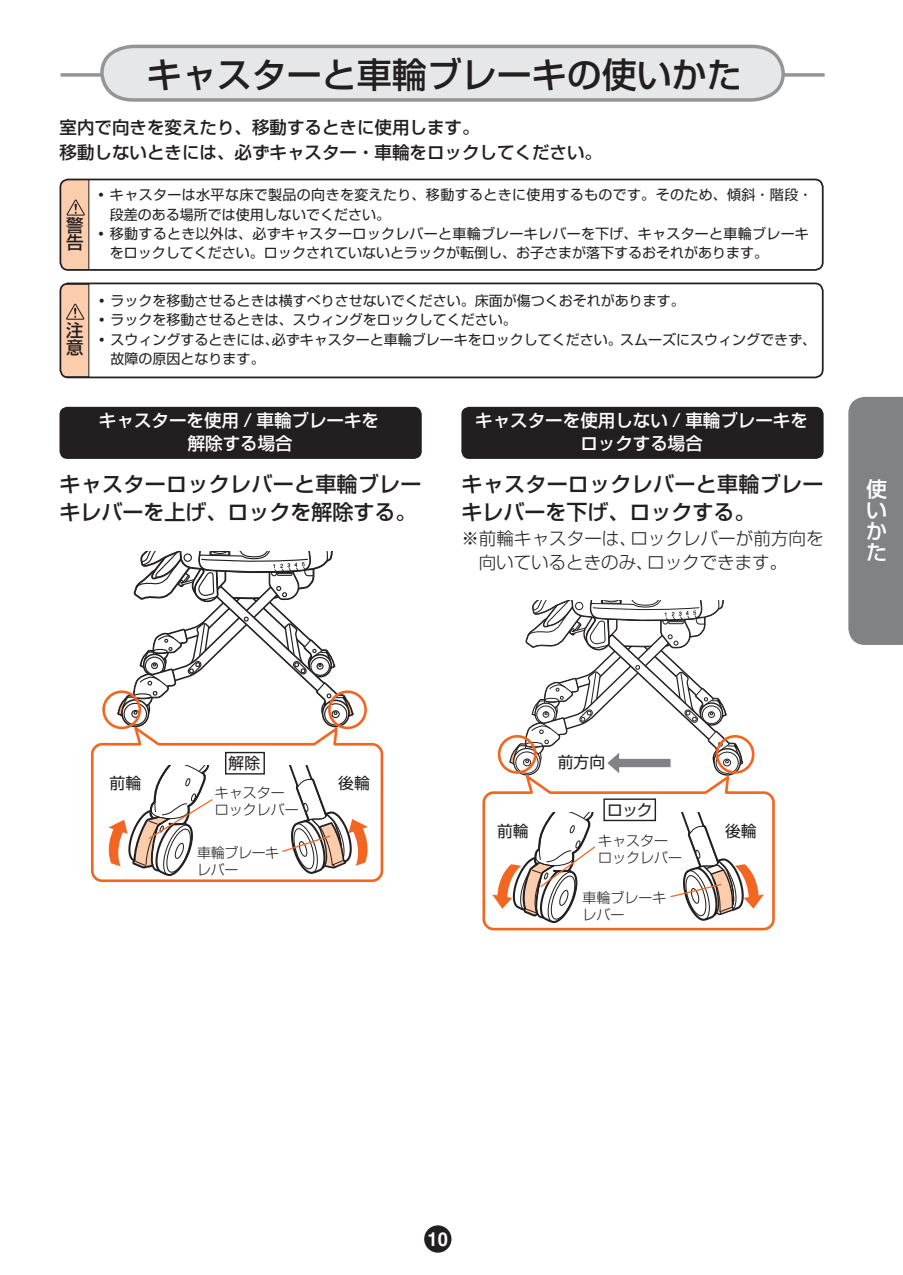
<style>
.page{position:relative;width:903px;height:1275px;background:#fff}
.page>*{position:absolute;margin:0;border:0;box-sizing:border-box;transform-origin:0 0}
.t1{font:500 35px "Shin Go Pro";color:#231f20}
.t2{font:500 21px/28px "Shin Go Pro";letter-spacing:.015em;color:#231f20}
.t3{font:500 21px/21px "Shin Go Pro";color:#fff;text-align:justify}
.t4{font:700 19.25px "Helvetica LT Std";color:#fff;scale:.95 1}
.t5{font:500 17.5px/17.5px "Shin Go Pro";color:#231f20}
.t6{font:500 17.5px/22.8px "Shin Go Pro";color:#fff;text-align:center}
.t7{font:300 17.5px/24.5px "Shin Go Pro";letter-spacing:.005em;color:#231f20}
.t8{font:15.75px "Shin Go Pro";color:#231f20}
.t9{font:14px "Shin Go Pro";color:#231f20}
.t10{font:14px "Shin Go Pro";letter-spacing:.025em;color:#231f20}
.t11{font:14px "Shin Go Pro";letter-spacing:.02em;color:#231f20}
.t12{font:300 14px/16.8px "Shin Go Pro";color:#231f20}
.t13{font:300 14px/16.8px "Shin Go Pro";letter-spacing:-.025em;color:#231f20}
.s1{font-weight:700}
</style>
<div class="page">
<div style="left:848px;top:397px;width:55px;height:248px;background:#808285"></div>
<div style="left:60px;top:179px;width:29px;height:91px;background:#fccdad"></div>
<div style="left:60px;top:179px;width:763px;height:92px;border:2px solid #231f20;border-radius:8px"></div>
<svg style="left:61px;top:73px;width:764px;height:4px"></svg>
<svg style="left:98px;top:44px;width:689px;height:58px;background:#dcdddf"></svg>
<div style="left:60px;top:407px;width:362px;height:52px;background:#231f20;border-radius:8px"></div>
<div style="left:461px;top:407px;width:362px;height:52px;background:#231f20;border-radius:8px"></div>
<div style="left:498px;top:735px;width:39px;height:39px;border:3px solid #f36621;border-radius:50%"></div>
<div style="left:716px;top:735px;width:38px;height:39px;border:3px solid #f36621;border-radius:50%"></div>
<svg style="left:482px;top:770px;width:293px;height:160px"></svg>
<svg style="left:509px;top:600px;width:235px;height:182px"></svg>
<svg style="left:67px;top:200px;width:18px;height:16px"></svg>
<div style="left:60px;top:284px;width:29px;height:93px;background:#fccdad"></div>
<div style="left:60px;top:283px;width:763px;height:95px;border:2px solid #231f20;border-radius:8px"></div>
<svg style="left:66px;top:304px;width:18px;height:16px"></svg>
<svg style="left:117px;top:552px;width:237px;height:170px"></svg>
<div style="left:102px;top:690px;width:39px;height:39px;border:3px solid #f36621;border-radius:50%"></div>
<div style="left:328px;top:690px;width:39px;height:39px;border:3px solid #f36621;border-radius:50%"></div>
<svg style="left:91px;top:722px;width:292px;height:160px"></svg>
<svg style="left:106px;top:766px;width:108px;height:114px"></svg>
<svg style="left:281px;top:766px;width:90px;height:112px"></svg>
<div style="left:424px;top:1225px;width:27px;height:28px;background:#231f20;border-radius:50%"></div>
<h1 class="t1" style="left:147px;top:46px;width:597px">キャスターと車輪ブレーキの使いかた</h1>
<p class="t5" style="left:60px;top:113px;width:544px;line-height:24.5px">室内で向きを変えたり、移動するときに使用します。<br>移動しないときには、必ずキャスター・車輪をロックしてください。</p>
<p class="t5" style="left:66px;top:214px;width:19px">警告</p>
<p class="t5" style="left:66px;top:319px;width:19px">注意</p>
<p class="t10" style="left:94px;top:184px;width:720px"><span class="s1">・</span>キャスターは水平な床で製品の向きを変えたり、移動するときに使用するものです。そのため、傾斜・階段・</p>
<p class="t9" style="left:110px;top:203px;width:281px">段差のある場所では使用しないでください。</p>
<p class="t11" style="left:94px;top:222px;width:716px"><span class="s1">・</span>移動するとき以外は、必ずキャスターロックレバーと車輪ブレーキレバーを下げ、キャスターと車輪ブレーキ</p>
<p class="t9" style="left:110px;top:241px;width:659px">をロックしてください。ロックされていないとラックが転倒し、お子さまが落下するおそれがあります。</p>
<p class="t9" style="left:95px;top:289px;width:591px"><span class="s1">・</span>ラックを移動させるときは横すべりさせないでください。床面が傷つくおそれがあります。</p>
<p class="t9" style="left:95px;top:308px;width:423px"><span class="s1">・</span>ラックを移動させるときは、スウィングをロックしてください。</p>
<p class="t9" style="left:95px;top:328px;width:723px"><span class="s1">・</span>スウィングするときには、必ずキャスターと車輪ブレーキをロックしてください。スムーズにスウィングできず、</p>
<p class="t9" style="left:111px;top:347px;width:155px">故障の原因となります。</p>
<p class="t6" style="left:99px;top:407px;width:281px">キャスターを使用 / 車輪ブレーキを解除する場合</p>
<p class="t6" style="left:475px;top:407px;width:334px">キャスターを使用しない / 車輪ブレーキをロックする場合</p>
<h2 class="t2" style="left:60px;top:468px;width:364px">キャスターロックレバーと車輪ブレーキレバーを上げ、ロックを解除する。</h2>
<h2 class="t2" style="left:461px;top:467px;width:364px">キャスターロックレバーと車輪ブレーキレバーを下げ、ロックする。</h2>
<p class="t7" style="left:479px;top:524px;width:346px;text-indent:-17px">※前輪キャスターは、ロックレバーが前方向を向いているときのみ、ロックできます。</p>
<h2 class="t3" style="left:866px;top:476px;width:22px">使いかた</h2>
<p class="t8" style="left:229px;top:750px;width:33px">解除</p>
<p class="t8" style="left:110px;top:770px;width:33px">前輪</p>
<p class="t8" style="left:338px;top:770px;width:33px">後輪</p>
<p class="t12" style="left:215px;top:783px;width:85px">キャスターロックレバー</p>
<p class="t13" style="left:197px;top:843px;width:84px">車輪ブレーキレバー</p>
<p class="t8" style="left:558px;top:749px;width:49px">前方向</p>
<p class="t8" style="left:607px;top:797px;width:47px">ロック</p>
<p class="t8" style="left:497px;top:818px;width:33px">前輪</p>
<p class="t8" style="left:725px;top:818px;width:33px">後輪</p>
<p class="t12" style="left:598px;top:831px;width:85px">キャスターロックレバー</p>
<p class="t12" style="left:582px;top:888px;width:85px">車輪ブレーキレバー</p>
<h3 class="t4" style="left:428px;top:1227px;width:23px">10</h3>
</div>
